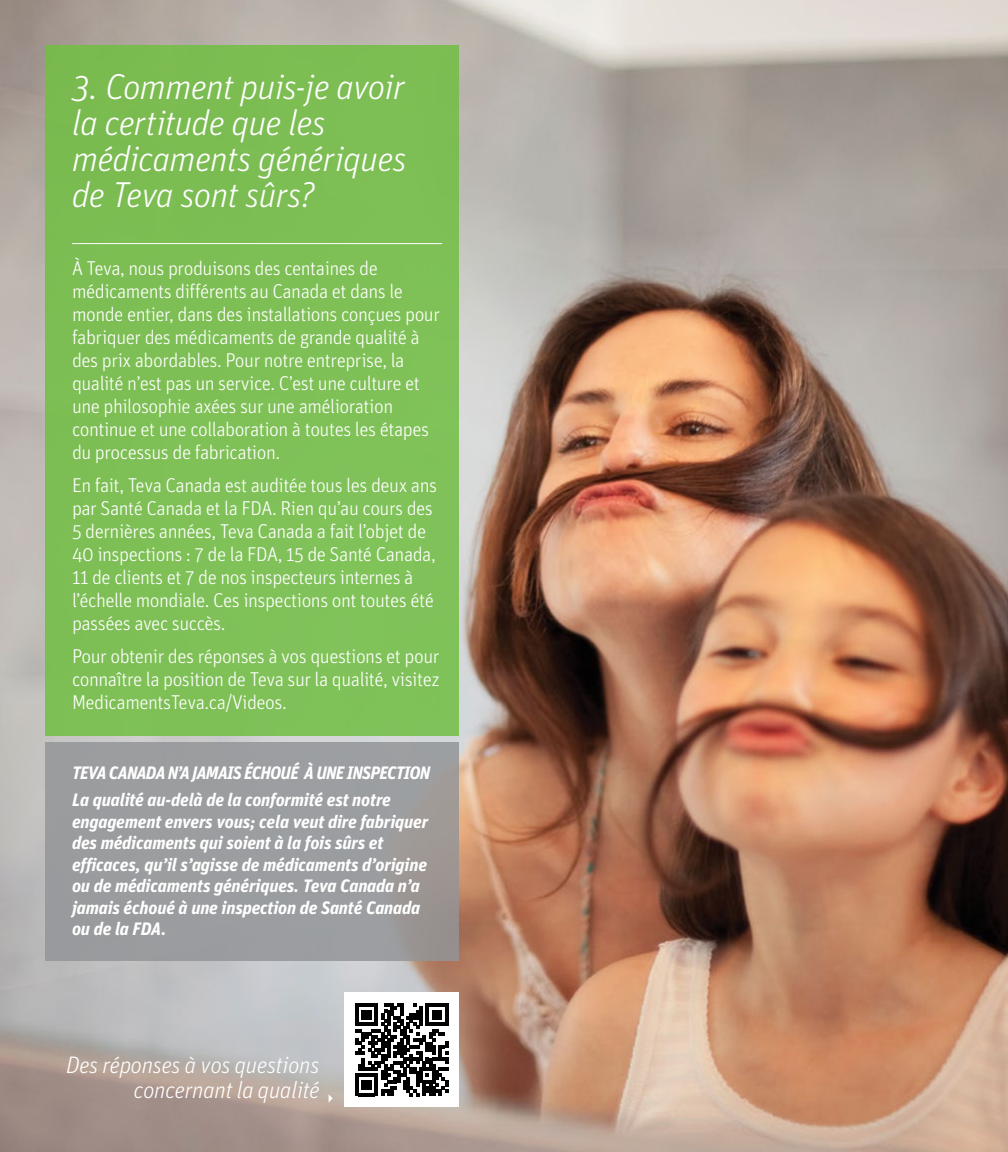
<style>
.page{position:relative;width:1008px;height:1152px;background:#fff}
.page>*{position:absolute;margin:0;border:0;box-sizing:border-box;transform-origin:0 0}
.Head{font:italic 300 36px/36px "Unit OT";letter-spacing:-.015em;color:#fff}
.Body_bold{font:italic 300 23.8px/24.6px "Unit OT";letter-spacing:-.01em;color:#fff;text-align:right}
.Body_no_indent{font:300 20px/23px "Unit OT";letter-spacing:-.025em;color:#fff}
.Body_bold-2{font:italic 700 18px/21.6px "Unit OT";letter-spacing:-.01em;color:#fff}
.Body_bold-3{font:italic 700 18px "Unit OT";letter-spacing:-.04em;color:#fff}
</style>
<div class="page">
<img style="left:0;top:0;width:1008px;height:1152px">
<div style="left:45px;top:45px;width:414px;height:691px;background:#7ec055"></div>
<hr style="left:72px;top:243px;width:370px;height:1px;background:#fff">
<div style="left:45px;top:742px;width:414px;height:218px;background:#9b9d9f"></div>
<svg style="left:329px;top:1094px;width:4px;height:9px"></svg>
<div style="left:345px;top:993px;width:114px;height:114px;background:#fff"></div>
<svg style="left:355px;top:1003px;width:93px;height:93px"></svg>
<p class="Head" style="left:72px;top:69px;width:337px">3. Comment puis-je avoir la certitude que les médicaments génériques de Teva sont sûrs?</p>
<p class="Body_no_indent" style="left:72px;top:257px;width:369px">À Teva, nous produisons des centaines de médicaments différents au Canada et dans le monde entier, dans des installations conçues pour fabriquer des médicaments de grande qualité à des prix abordables. Pour notre entreprise, la qualité n’est pas un service. C’est une culture et une philosophie axées sur une amélioration continue et une collaboration à toutes les étapes du processus de fabrication.</p>
<p class="Body_no_indent" style="left:72px;top:474px;width:367px">En fait, Teva Canada est auditée tous les deux ans par Santé Canada et la FDA. Rien qu’au cours des 5 dernières années, Teva Canada a fait l’objet de 40 inspections : 7 de la FDA, 15 de Santé Canada, 11 de clients et 7 de nos inspecteurs internes à l’échelle mondiale. Ces inspections ont toutes été passées avec succès.</p>
<p class="Body_no_indent" style="left:72px;top:645px;width:369px;text-align:justify">Pour obtenir des réponses à vos questions et pour connaître la position de Teva sur la qualité, visitez MedicamentsTeva.ca/Videos.</p>
<p class="Body_bold-3" style="left:72px;top:762px;width:360px">TEVA CANADA N’A JAMAIS ÉCHOUÉ À UNE INSPECTION</p>
<p class="Body_bold-2" style="left:72px;top:789px;width:358px">La qualité au-delà de la conformité est notre engagement envers vous; cela veut dire fabriquer des médicaments qui soient à la fois sûrs et efficaces, qu’il s’agisse de médicaments d’origine ou de médicaments génériques. Teva Canada n’a jamais échoué à une inspection de Santé Canada ou de la FDA.</p>
<p class="Body_bold" style="left:66px;top:1053px;width:255px">Des réponses à vos questions concernant la qualité</p>
</div>
